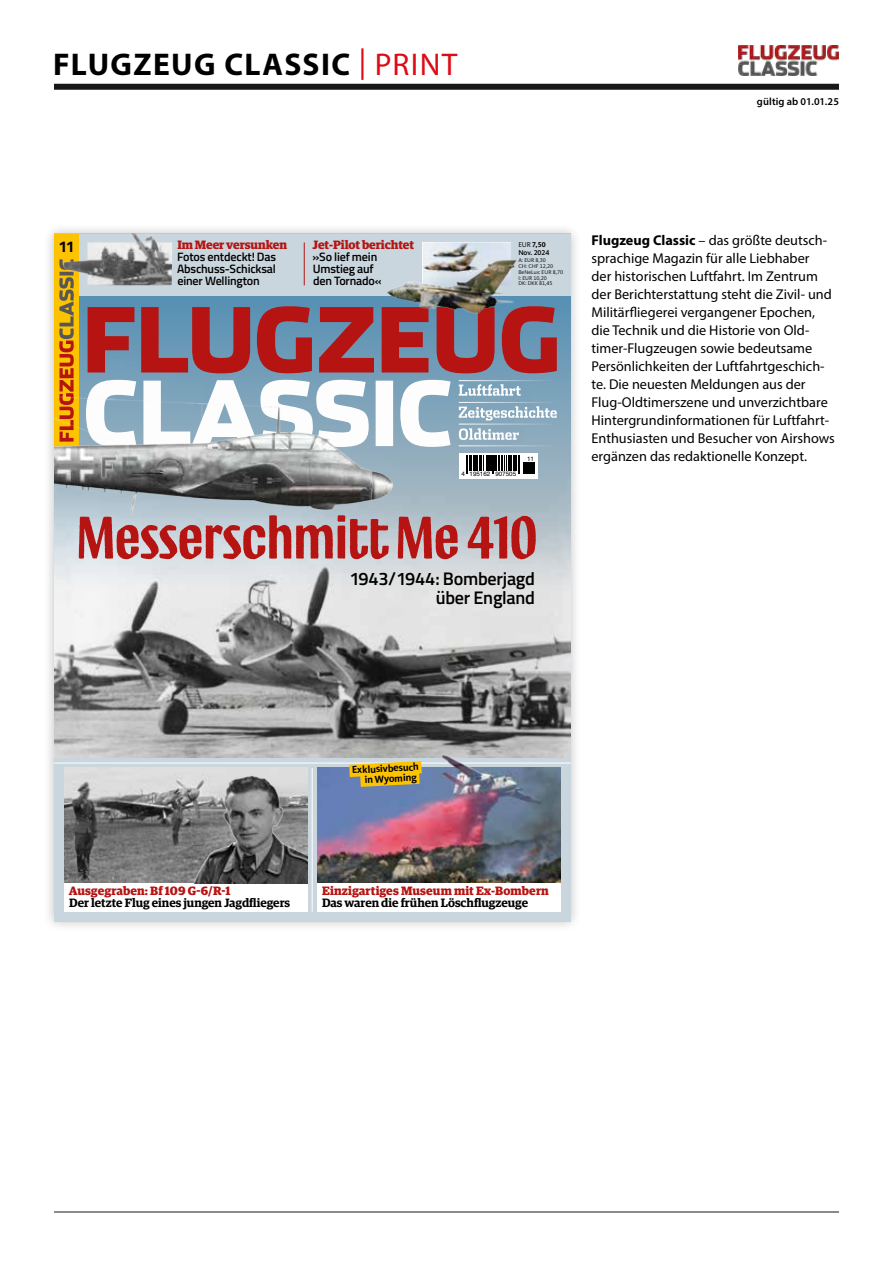
<style>
.page{position:relative;width:893px;height:1263px;background:#fff}
.page>*{position:absolute;margin:0;border:0;box-sizing:border-box;transform-origin:0 0}
.t1{font:700 31.5px "Myriad Pro";letter-spacing:.045em;color:#000}
.t2{font:600 18.15px/19px "Titillium";letter-spacing:-.015em;color:#000;text-align:right}
.t3{font:700 15.6px "Titillium";color:#000}
.t4{font:14.25px/18px "Myriad Pro";color:#000}
.t5{font:700 12.15px "Guardian Egyp";color:#b51412}
.t6{font:600 12.15px/12.1px "Titillium";letter-spacing:-.015em;color:#000;text-align:justify}
.t7{font:600 12.15px "Guardian Egyp";color:#000}
.t8{font:600 10.5px "Myriad Pro";letter-spacing:.015em;color:#000}
.t9{font:700 10.35px/10.4px "Kievit OT";color:#000;text-align:right}
.t10{font:500 7.35px/7.8px "Kievit OT";letter-spacing:-.005em;color:#000}
.t11{font:6.3px "Helvetica";color:#000}
.t12{font:5.7px/5.8px "Kievit OT";color:#000}
.s1{font-weight:400;color:#dc0c15}
.s2{font-weight:400}
.s3{font-weight:700}
</style>
<div class="page">
<hr style="left:54px;top:1212px;width:785px;height:1px;background:#171716">
<div style="left:54px;top:84px;width:785px;height:6px;background:#171716"></div>
<img style="left:739px;top:45px;width:100px;height:30px">
<div style="left:43px;top:223px;width:538px;height:709px;background:#000;opacity:.25"></div>
<img style="left:54px;top:586px;width:516px;height:172px">
<svg style="left:54px;top:295px;width:516px;height:291px;background:#a7bdcb"></svg>
<div style="left:54px;top:234px;width:25px;height:212px;background:#fdc300"></div>
<div style="left:79px;top:234px;width:491px;height:61px;background:#cad6dd"></div>
<img style="left:87px;top:242px;width:85px;height:43px">
<img style="left:423px;top:242px;width:88px;height:14px">
<svg style="left:86px;top:380px;width:365px;height:67px"></svg>
<svg style="left:88px;top:306px;width:469px;height:67px;background:#924c58"></svg>
<svg style="left:59px;top:259px;width:15px;height:135px"></svg>
<hr style="left:304px;top:242px;width:1px;height:43px;background:#b51412">
<div style="left:54px;top:758px;width:516px;height:163px;background:#cad6dd"></div>
<img style="left:64px;top:768px;width:243px;height:115px">
<hr style="left:54px;top:763px;width:516px;height:1px;background:#fff">
<div style="left:64px;top:883px;width:243px;height:28px;background:#fff"></div>
<hr style="left:312px;top:768px;width:1px;height:143px;background:#fff">
<svg style="left:459px;top:428px;width:60px;height:12px"></svg>
<svg style="left:459px;top:406px;width:98px;height:14px"></svg>
<svg style="left:459px;top:384px;width:62px;height:12px"></svg>
<div style="left:459px;top:454px;width:78px;height:25px;background:#fff"></div>
<svg style="left:466px;top:455px;width:69px;height:18px"></svg>
<hr style="left:459px;top:380px;width:94px;height:1px;background:#fff">
<hr style="left:459px;top:402px;width:98px;height:1px;background:#fff">
<hr style="left:459px;top:424px;width:98px;height:1px;background:#fff">
<hr style="left:459px;top:445px;width:98px;height:1px;background:#fff">
<img style="left:317px;top:768px;width:243px;height:115px">
<svg style="left:337px;top:754px;width:97px;height:40px;background:#b7ac74"></svg>
<div style="left:317px;top:883px;width:243px;height:28px;background:#fff"></div>
<img style="left:54px;top:394px;width:343px;height:126px">
<img style="left:384px;top:256px;width:139px;height:59px">
<img style="left:122px;top:234px;width:38px;height:11px">
<img style="left:63px;top:257px;width:31px;height:21px">
<img style="left:439px;top:753px;width:39px;height:20px">
<img style="left:194px;top:773px;width:113px;height:110px">
<svg style="left:79px;top:515px;width:457px;height:44px;background:#bd797c"></svg>
<h1 class="t1" style="left:53px;top:44px;width:406px">FLUGZEUG CLASSIC <span class="s1">| PRINT</span></h1>
<p class="t8" style="left:757px;top:95px;width:84px">gültig ab 01.01.25</p>
<p class="t3" style="left:59px;top:234px;width:18px">11</p>
<p class="t5" style="left:177px;top:235px;width:111px">Im Meer versunken</p>
<p class="t6" style="left:177px;top:250px;width:101px">Fotos entdeckt! Das Abschuss-Schicksal einer Wellington</p>
<p class="t5" style="left:313px;top:235px;width:103px">Jet-Pilot berichtet</p>
<p class="t6" style="left:313px;top:250px;width:71px;text-align:left">»So lief mein<br>Umstieg auf den Tornado«</p>
<p class="t10" style="left:518px;top:241px;width:32px"><span class="s2">EUR</span> <span class="s3">7,50<br></span>Nov. 2024</p>
<p class="t12" style="left:518px;top:257px;width:46px">A: EUR 8,30<br>CH: CHF 12,20<br>BeNeLux: EUR 8,70<br>I: EUR 10,20<br>DK: DKK 81,45</p>
<p class="t11" style="left:461px;top:469px;width:56px">4 195162 907505</p>
<p class="t11" style="left:527px;top:454px;width:8px">11</p>
<p class="t4" style="left:591px;top:231px;width:245px"><span class="s3">Flugzeug Classic</span> – das größte deutsch&shy;sprachige Magazin für alle Liebhaber<br>der historischen Luftfahrt. Im Zentrum der Berichterstattung steht die Zivil- und Militärfliegerei vergangener Epochen, die Technik und die Historie von Old&shy;timer-Flugzeugen sowie bedeutsame Persönlichkeiten der Luftfahrtgeschich&shy;te. Die neuesten Meldungen aus der Flug-Oldtimerszene und unverzichtbare Hintergrundinformationen für Luftfahrt-Enthusiasten und Besucher von Airshows ergänzen das redaktionelle Konzept.</p>
<p class="t2" style="left:349px;top:568px;width:187px">1943/1944: Bomberjagd über England</p>
<p class="t9" style="left:352px;top:765px;width:68px;rotate:-3deg">Exklusivbesuch in Wyoming</p>
<p class="t5" style="left:69px;top:881px;width:163px">Ausgegraben: Bf 109 G-6/R-1</p>
<p class="t7" style="left:69px;top:894px;width:223px">Der letzte Flug eines jungen Jagdfliegers</p>
<p class="t5" style="left:322px;top:881px;width:228px">Einzigartiges Museum mit Ex-Bombern</p>
<p class="t7" style="left:322px;top:894px;width:208px">Das waren die frühen Löschflugzeuge</p>
</div>
